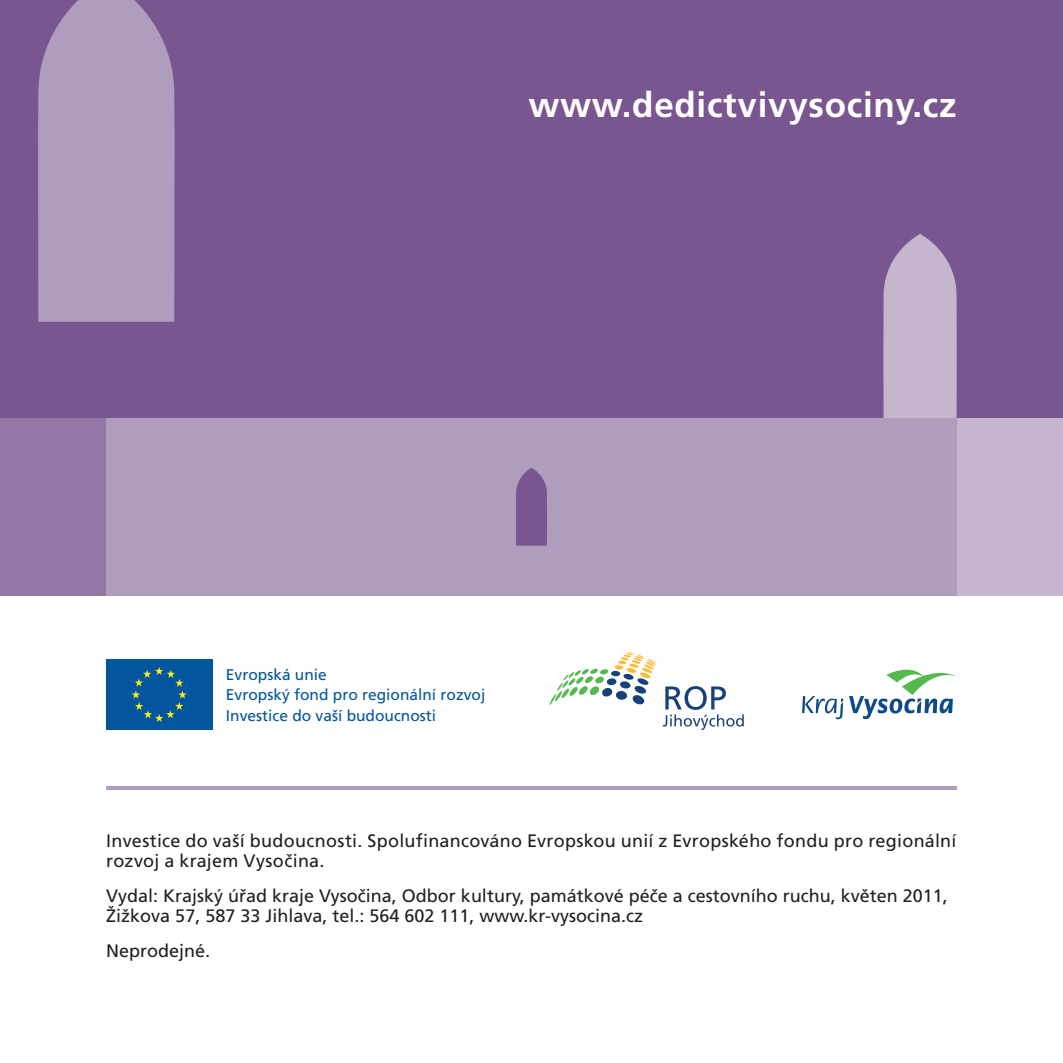
<style>
.page{position:relative;width:1063px;height:1063px;background:#fff}
.page>*{position:absolute;margin:0;border:0;box-sizing:border-box;transform-origin:0 0}
.t1{font:700 35px "Frutiger CE";letter-spacing:.02em;color:#fff}
.Text{font:18px/20px "Frutiger CE";color:#231f20}
.t2{font:15.5px/20.8px "Frutiger CE";color:#01569e}
</style>
<div class="page">
<div style="left:0;top:0;width:1063px;height:595px;background:#7a5690"></div>
<div style="left:957px;top:418px;width:106px;height:177px;background:#c5b6ce"></div>
<div style="left:0;top:418px;width:106px;height:177px;background:#9377a4"></div>
<div style="left:106px;top:418px;width:851px;height:177px;background:#b09cbd"></div>
<hr style="left:106px;top:787px;width:851px;height:3px;background:#b09cbd">
<svg style="left:549px;top:652px;width:108px;height:53px"></svg>
<svg style="left:663px;top:686px;width:81px;height:44px"></svg>
<div style="left:106px;top:659px;width:106px;height:71px;background:#01569e"></div>
<svg style="left:132px;top:667px;width:55px;height:55px"></svg>
<svg style="left:849px;top:670px;width:107px;height:49px"></svg>
<svg style="left:802px;top:696px;width:41px;height:23px"></svg>
<svg style="left:883px;top:234px;width:74px;height:184px;background:#bcabc7"></svg>
<svg style="left:516px;top:468px;width:31px;height:78px;background:#7f5d94"></svg>
<svg style="left:38px;top:0;width:137px;height:322px;background:#ac97ba"></svg>
<p class="t1" style="left:528px;top:83px;width:430px">www.dedictvivysociny.cz</p>
<p class="t2" style="left:226px;top:666px;width:261px">Evropská unie<br>Evropský fond pro regionální rozvoj<br>Investice do vaší budoucnosti</p>
<p class="Text" style="left:106px;top:832px;width:852px">Investice do vaší budoucnosti. Spolufinancováno Evropskou unií z Evropského fondu pro regionální rozvoj a krajem Vysočina.</p>
<p class="Text" style="left:106px;top:887px;width:843px">Vydal: Krajský úřad kraje Vysočina, Odbor kultury, památkové péče a cestovního ruchu, květen 2011,<br>Žižkova 57, 587 33 Jihlava, tel.: 564 602 111, www.kr-vysocina.cz</p>
<p class="Text" style="left:106px;top:942px;width:106px">Neprodejné.</p>
</div>
